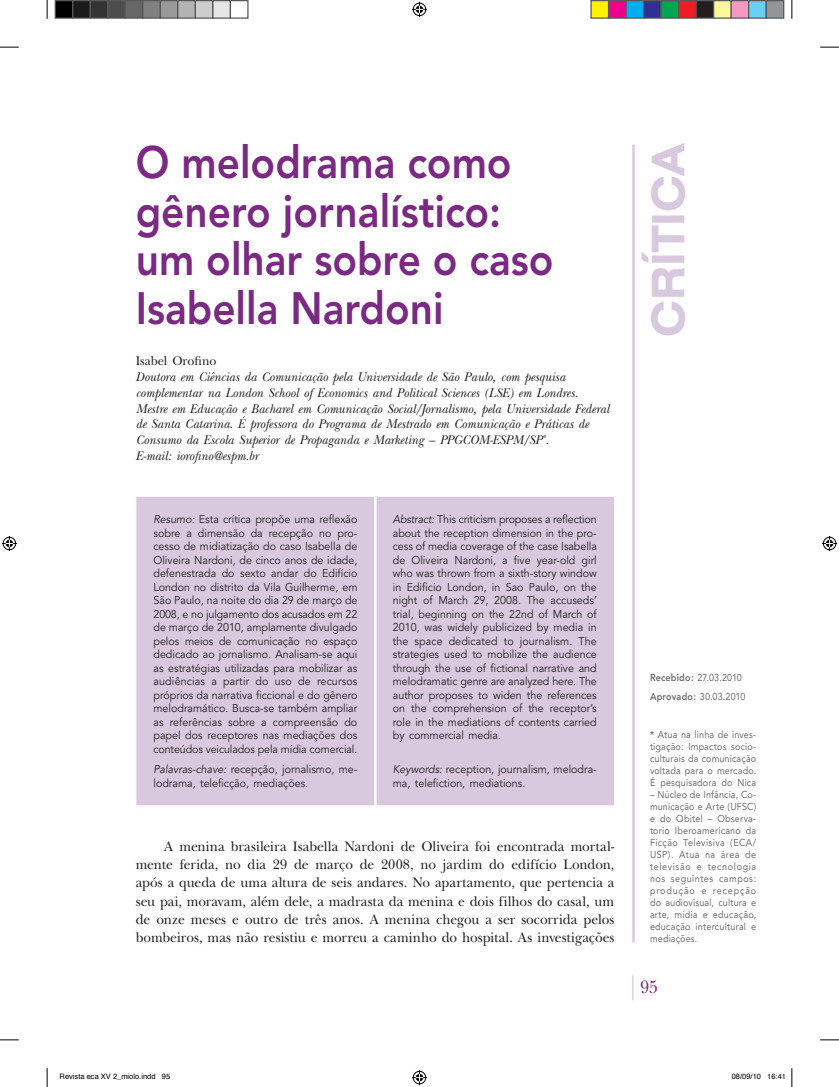
<style>
.page{position:relative;width:839px;height:1087px;background:#fff}
.page>*{position:absolute;margin:0;border:0;box-sizing:border-box;transform-origin:0 0}
.t1{font:800 45px/48.4px "Avenir";color:#7b2a83;scale:.9 1}
.t2{font:700 expanded 45px "Swiss 721 BT";color:#d8c9de;scale:.88 1}
.t3{font:18.75px "New Baskerville";color:#7b2a83;scale:.9 1}
.t4{font:14.38px/18.1px "New Baskerville";color:#231f20;text-align:justify;scale:.95 1}
.t5{font:italic 13.12px/15.8px "New Baskerville";color:#231f20;scale:.95 1}
.t6{font:13.12px "New Baskerville";color:#231f20;scale:.95 1}
.t7{font:11.25px/13.5px "Avenir";color:#231f20;text-align:justify;scale:.95 1}
.t8{font:10px/12px "Avenir";letter-spacing:.02em;color:#6c6d70;text-align:justify;scale:.9 1}
.t9{font:7.5px "Helvetica";color:#000}
.s1{font-style:italic}
.s2{font-weight:800}
</style>
<div class="page">
<hr style="left:632px;top:145px;width:2px;height:797px;background:#d8c9de">
<svg style="left:632px;top:975px;width:1px;height:25px"></svg>
<div style="left:136px;top:496px;width:478px;height:309px;background:#d8c9de;border:1px solid #fff"></div>
<hr style="left:374px;top:496px;width:2px;height:309px;background:#fff">
<svg style="left:0;top:46px;width:19px;height:2px"></svg>
<svg style="left:820px;top:46px;width:18px;height:2px"></svg>
<svg style="left:0;top:1039px;width:19px;height:1px"></svg>
<svg style="left:820px;top:1039px;width:18px;height:1px"></svg>
<svg style="left:46px;top:0;width:2px;height:19px"></svg>
<svg style="left:46px;top:1068px;width:2px;height:18px"></svg>
<svg style="left:791px;top:0;width:1px;height:19px"></svg>
<svg style="left:791px;top:1068px;width:1px;height:18px"></svg>
<svg style="left:412px;top:2px;width:15px;height:15px"></svg>
<svg style="left:412px;top:1070px;width:15px;height:14px"></svg>
<svg style="left:2px;top:536px;width:15px;height:15px"></svg>
<svg style="left:822px;top:536px;width:14px;height:15px"></svg>
<div style="left:55px;top:1px;width:18px;height:17px;background:#000"></div>
<div style="left:55px;top:0;width:18px;height:19px;border:1px solid #595959"></div>
<div style="left:73px;top:1px;width:17px;height:17px;background:#1a1a1a"></div>
<div style="left:72px;top:0;width:19px;height:19px;border:1px solid #595959"></div>
<div style="left:90px;top:1px;width:18px;height:17px;background:#333"></div>
<div style="left:90px;top:0;width:18px;height:19px;border:1px solid #595959"></div>
<div style="left:108px;top:1px;width:17px;height:17px;background:#4d4d4d"></div>
<div style="left:107px;top:0;width:19px;height:19px;border:1px solid #595959"></div>
<div style="left:125px;top:1px;width:18px;height:17px;background:#666"></div>
<div style="left:125px;top:0;width:18px;height:19px;border:1px solid #595959"></div>
<div style="left:143px;top:1px;width:17px;height:17px;background:#808080"></div>
<div style="left:142px;top:0;width:19px;height:19px;border:1px solid #595959"></div>
<div style="left:160px;top:1px;width:18px;height:17px;background:#999"></div>
<div style="left:160px;top:0;width:18px;height:19px;border:1px solid #595959"></div>
<div style="left:178px;top:1px;width:17px;height:17px;background:#b3b3b3"></div>
<div style="left:177px;top:0;width:19px;height:19px;border:1px solid #595959"></div>
<div style="left:195px;top:1px;width:18px;height:17px;background:#ccc"></div>
<div style="left:195px;top:0;width:18px;height:19px;border:1px solid #595959"></div>
<div style="left:213px;top:1px;width:17px;height:17px;background:#e6e6e6"></div>
<div style="left:212px;top:0;width:19px;height:19px;border:1px solid #595959"></div>
<div style="left:230px;top:0;width:18px;height:19px;border:1px solid #595959"></div>
<div style="left:591px;top:1px;width:17px;height:17px;background:#fff101"></div>
<div style="left:590px;top:0;width:19px;height:19px;border:1px solid #595959"></div>
<div style="left:608px;top:1px;width:18px;height:17px;background:#ed028c"></div>
<div style="left:607px;top:0;width:19px;height:19px;border:1px solid #595959"></div>
<div style="left:626px;top:1px;width:17px;height:17px;background:#00aeef"></div>
<div style="left:625px;top:0;width:19px;height:19px;border:1px solid #595959"></div>
<div style="left:643px;top:1px;width:18px;height:17px;background:#2e3092"></div>
<div style="left:642px;top:0;width:19px;height:19px;border:1px solid #595959"></div>
<div style="left:661px;top:1px;width:17px;height:17px;background:#00a54f"></div>
<div style="left:660px;top:0;width:19px;height:19px;border:1px solid #595959"></div>
<div style="left:678px;top:1px;width:18px;height:17px;background:#ee1d23"></div>
<div style="left:677px;top:0;width:19px;height:19px;border:1px solid #595959"></div>
<div style="left:696px;top:1px;width:17px;height:17px;background:#231f20"></div>
<div style="left:695px;top:0;width:19px;height:19px;border:1px solid #595959"></div>
<div style="left:713px;top:1px;width:18px;height:17px;background:#fff79a"></div>
<div style="left:712px;top:0;width:19px;height:19px;border:1px solid #595959"></div>
<div style="left:731px;top:1px;width:17px;height:17px;background:#f499c2"></div>
<div style="left:730px;top:0;width:19px;height:19px;border:1px solid #595959"></div>
<div style="left:748px;top:1px;width:18px;height:17px;background:#6bcff6"></div>
<div style="left:747px;top:0;width:19px;height:19px;border:1px solid #595959"></div>
<div style="left:766px;top:1px;width:17px;height:17px;background:#939598"></div>
<div style="left:765px;top:0;width:19px;height:19px;border:1px solid #595959"></div>
<h1 class="t1" style="left:136px;top:139px;width:465px">O melodrama como gênero jornalístico: um olhar sobre o caso<br>Isabella Nardoni</h1>
<p class="t6" style="left:136px;top:353px;width:86px">Isabel Orofino</p>
<p class="t5" style="left:136px;top:369px;width:500px">Doutora em Ciências da Comunicação pela Universidade de São Paulo, com pesquisa complementar na London School of Economics and Political Sciences (LSE) em Londres.<br>Mestre em Educação e Bacharel em Comunicação Social/Jornalismo, pela Universidade Federal de Santa Catarina. É professora do Programa de Mestrado em Comunicação e Práticas de Consumo da Escola Superior de Propaganda e Marketing – PPGCOM-ESPM/SP<sup>*</sup>.<br>E-mail: iorofino@espm.br</p>
<p class="t7" style="left:153px;top:513px;width:216px"><span class="s1">Resumo:</span> Esta crítica propõe uma reflexão sobre a dimensão da recepção no pro&shy;cesso de midiatização do caso Isabella de Oliveira Nardoni, de cinco anos de idade, defenestrada do sexto andar do Edifício London no distrito da Vila Guilherme, em São Paulo, na noite do dia 29 de março de 2008, e no julgamento dos acusados em 22 de março de 2010, amplamente divulgado pelos meios de comunicação no espaço dedicado ao jornalismo. Analisam-se aqui as estratégias utilizadas para mobilizar as audiências a partir do uso de recursos próprios da narrativa ficcional e do gênero melodramático. Busca-se também ampliar as referências sobre a compreensão do papel dos receptores nas mediações dos conteúdos veiculados pela mídia comercial.</p>
<p class="t7" style="left:153px;top:763px;width:216px"><span class="s1">Palavras-chave:</span> recepção, jornalismo, me&shy;lodrama, teleficção, mediações<span class="s1">.</span></p>
<p class="t7" style="left:393px;top:513px;width:216px"><span class="s1">Abstract:</span> This criticism proposes a reflection about the reception dimension in the pro&shy;cess of media coverage of the case Isabella de Oliveira Nardoni, a five year-old girl who was thrown from a sixth-story window in Edificio London, in Sao Paulo, on the night of March 29, 2008. The accuseds’ trial, beginning on the 22nd of March of 2010, was widely publicized by media in the space dedicated to journalism. The strategies used to mobilize the audience through the use of fictional narrative and melodramatic genre are analyzed here. The author proposes to widen the references on the comprehension of the receptor’s role in the mediations of contents carried by commercial media.</p>
<p class="t7" style="left:393px;top:763px;width:216px"><span class="s1">Keywords:</span> reception, journalism, melodra&shy;ma, telefiction, mediations<span class="s1">.</span></p>
<p class="t4" style="left:136px;top:837px;width:505px;text-indent:28px">A menina brasileira Isabella Nardoni de Oliveira foi encontrada mortal&shy;mente ferida, no dia 29 de março de 2008, no jardim do edifício London, após a queda de uma altura de seis andares. No apartamento, que pertencia a seu pai, moravam, além dele, a madrasta da menina e dois filhos do casal, um de onze meses e outro de três anos. A menina chegou a ser socorrida pelos bombeiros, mas não resistiu e morreu a caminho do hospital. As investigações</p>
<h1 class="t2" style="left:641px;top:337px;width:223px;rotate:-90deg">crítica</h1>
<p class="t8" style="left:649px;top:668px;width:107px;line-height:19.1px"><span class="s2">Recebido:</span> 27.03.2010<br><span class="s2">Aprovado:</span> 30.03.2010</p>
<p class="t8" style="left:649px;top:728px;width:119px"><span class="s2">*</span> Atua na linha de inves&shy;tigação: Impactos socio&shy;culturais da comunicação voltada para o mercado.<br>É pesquisadora do Nica</p>
<p class="t8" style="left:649px;top:788px;width:119px">– Núcleo de Infância, Co&shy;municação e Arte (UFSC) e do Obitel – Observa&shy;torio Iberoamericano da Ficção Televisiva (ECA/ USP). Atua na área de televisão e tecnologia nos seguintes campos: produção e recepção do audiovisual, cultura e arte, mídia e educação, educação intercultural e mediações.</p>
<h2 class="t3" style="left:640px;top:975px;width:21px">95</h2>
<p class="t9" style="left:60px;top:1070px;width:112px">Revista eca XV 2_miolo.indd 95</p>
<p class="t9" style="left:731px;top:1070px;width:56px">08/09/10 16:41</p>
</div>
